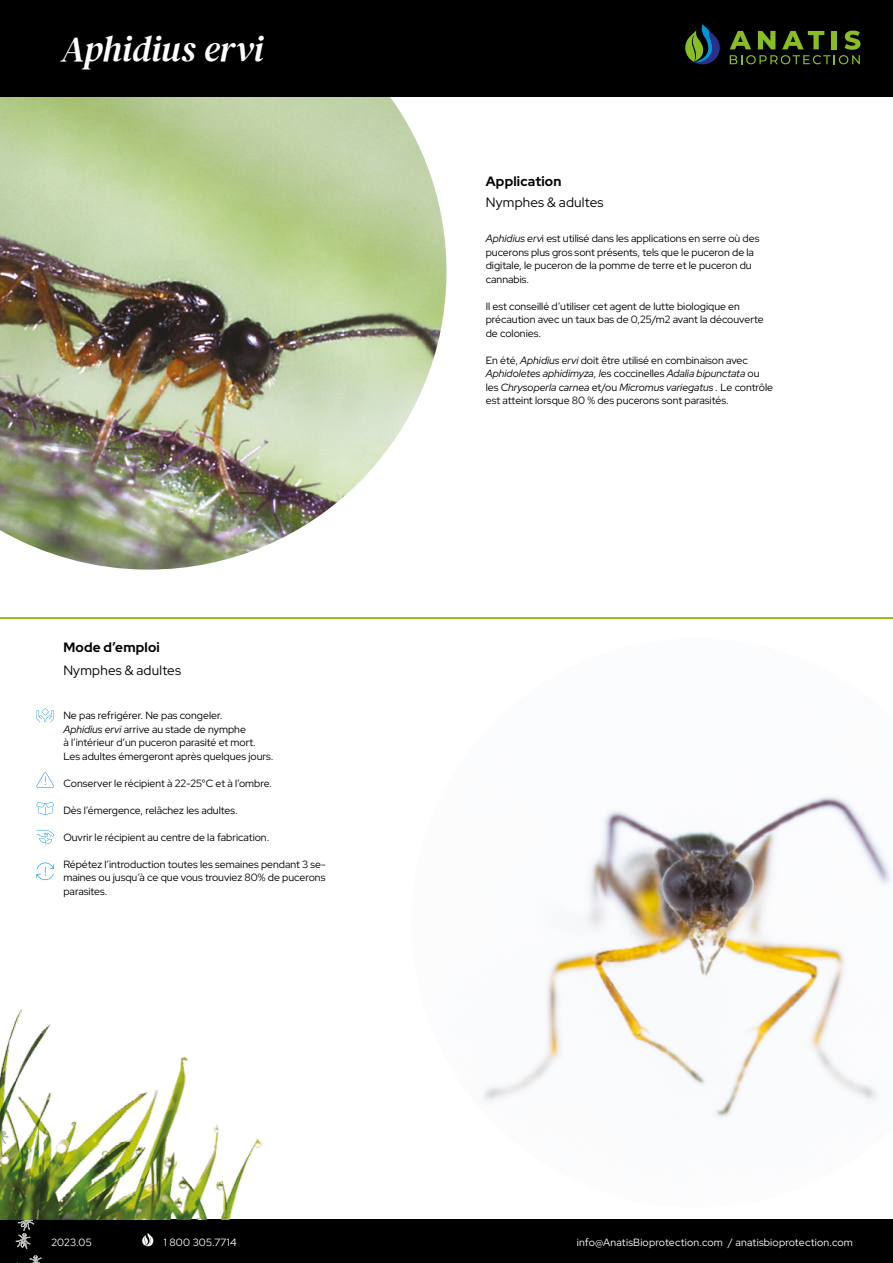
<style>
.page{position:relative;width:893px;height:1263px;background:#fff}
.page>*{position:absolute;margin:0;border:0;box-sizing:border-box;transform-origin:0 0}
.t1{font:italic 36px "DM Serif Text";letter-spacing:-.005em;color:#fff}
.t2{font:13.5px "Red Hat Display";letter-spacing:.015em;color:#000}
.t3{font:700 13.5px "Red Hat Display";letter-spacing:.015em;color:#000}
.t4{font:10.5px/13.5px "Red Hat Display";color:#000}
.t5{font:10.5px "Red Hat Display";letter-spacing:.02em;color:#fff}
.s1{font-style:italic}
</style>
<div class="page">
<div style="left:0;top:1219px;width:893px;height:44px;background:#000"></div>
<svg style="left:142px;top:1233px;width:12px;height:14px"></svg>
<svg style="left:3px;top:1219px;width:44px;height:44px"></svg>
<img style="left:0;top:96px;width:446px;height:474px">
<hr style="left:0;top:617px;width:893px;height:1px;background:#94c01f">
<div style="left:0;top:0;width:893px;height:96px;background:#000"></div>
<svg style="left:36px;top:708px;width:18px;height:14px"></svg>
<svg style="left:36px;top:802px;width:18px;height:13px"></svg>
<svg style="left:36px;top:830px;width:18px;height:14px"></svg>
<svg style="left:36px;top:772px;width:18px;height:16px"></svg>
<img style="left:0;top:1009px;width:262px;height:210px">
<svg style="left:36px;top:862px;width:18px;height:18px"></svg>
<img style="left:483px;top:796px;width:409px;height:321px">
<svg style="left:730px;top:31px;width:130px;height:33px"></svg>
<svg style="left:685px;top:24px;width:35px;height:41px"></svg>
<h1 class="t1" style="left:61px;top:28px;width:204px">Aphidius ervi</h1>
<p class="t3" style="left:63px;top:639px;width:98px">Mode d’emploi</p>
<p class="t2" style="left:63px;top:661px;width:119px">Nymphes &amp; adultes</p>
<p class="t4" style="left:63px;top:708px;width:211px">Ne pas refrigérer. Ne pas congeler.<br><span class="s1">Aphidius ervi</span> arrive au stade de nymphe<br>à l’intérieur d’un puceron parasité et mort.<br>Les adultes émergeront après quelques jours.</p>
<p class="t4" style="left:63px;top:776px;width:210px">Conserver le récipient à 22-25°C et à l’ombre.</p>
<p class="t4" style="left:63px;top:803px;width:176px">Dès l’émergence, relâchez les adultes.</p>
<p class="t4" style="left:63px;top:830px;width:208px">Ouvrir le récipient au centre de la fabrication.</p>
<p class="t4" style="left:63px;top:857px;width:264px;text-align:justify">Répétez l’introduction toutes les semaines pendant 3 se&shy;maines ou jusqu’à ce que vous trouviez 80% de pucerons parasites.</p>
<p class="t3" style="left:486px;top:172px;width:77px">Application</p>
<p class="t2" style="left:486px;top:194px;width:119px">Nymphes &amp; adultes</p>
<p class="t4" style="left:486px;top:232px;width:275px"><span class="s1">Aphidius erv</span>i est utilisé dans les applications en serre où des pucerons plus gros sont présents, tels que le puceron de la digitale, le puceron de la pomme de terre et le puceron du cannabis.</p>
<p class="t4" style="left:486px;top:299px;width:279px">Il est conseillé d’utiliser cet agent de lutte biologique en précaution avec un taux bas de 0,25/m2 avant la découverte de colonies.</p>
<p class="t4" style="left:486px;top:353px;width:289px">En été, <span class="s1">Aphidius ervi</span> doit être utilisé en combinaison avec <span class="s1">Aphidoletes aphidimyza, l</span>es coccinelles <span class="s1">Adalia bipunctata</span> ou les <span class="s1">Chrysoperla carnea</span> et/ou <span class="s1">Micromus variegatus .</span> Le contrôle est atteint lorsque 80 % des pucerons sont parasités.</p>
<p class="t5" style="left:51px;top:1235px;width:42px">2023.05</p>
<p class="t5" style="left:164px;top:1235px;width:74px">1 800 305.7714</p>
<p class="t5" style="left:577px;top:1235px;width:278px">info@AnatisBioprotection.com / anatisbioprotection.com</p>
</div>
